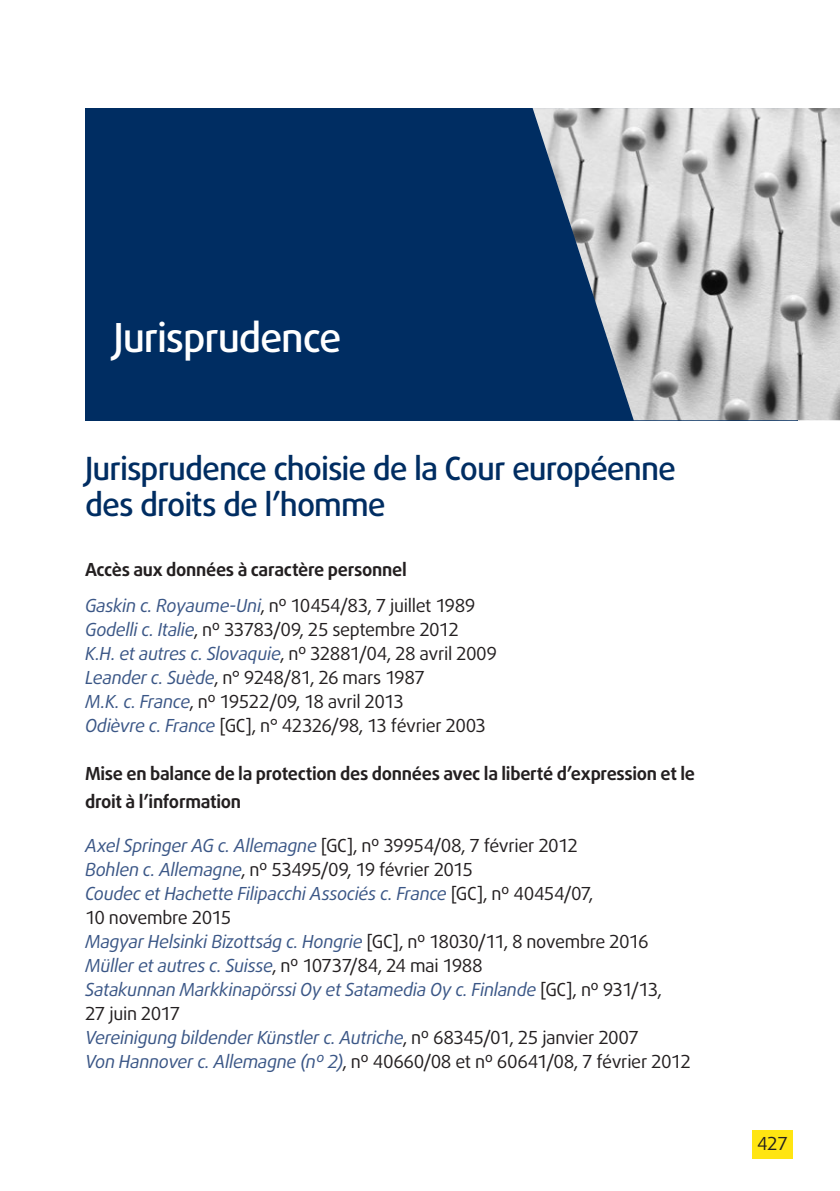
<style>
.page{position:relative;width:840px;height:1191px;background:#fff}
.page>*{position:absolute;margin:0;border:0;box-sizing:border-box;transform-origin:0 0}
.h1_lim_white{font:500 40px "Daxline Pro";letter-spacing:-.03em;color:#fff}
.h2_lim{font:500 32px/36px "Daxline Pro";letter-spacing:-.03em;color:#002d62}
.case_laws{font:18px "Daxline Pro";letter-spacing:-.02em;color:#231f20}
.case_laws-2{font:italic 18px/24px "Daxline Pro";letter-spacing:-.02em;color:#3a5686}
.h2_listOfCases{font:700 18px/28px "Daxline Pro";letter-spacing:-.015em;color:#231f20}
.s1{font-style:italic;color:#3a5686}
.s2{font-style:normal;color:#231f20}
</style>
<div class="page">
<div style="left:752px;top:1130px;width:40px;height:29px;background:#ffe512"></div>
<div style="left:85px;top:108px;width:711px;height:312px;background:#002d62"></div>
<img style="left:532px;top:108px;width:307px;height:312px">
<p class="h1_lim_white" style="left:113px;top:311px;width:229px">Jurisprudence</p>
<p class="h2_lim" style="left:85px;top:451px;width:592px">Jurisprudence choisie de la Cour européenne des droits de l’homme</p>
<p class="h2_listOfCases" style="left:85px;top:556px;width:323px">Accès aux données à caractère personnel</p>
<p class="case_laws" style="left:85px;top:594px;width:391px"><span class="s1">Gaskin c. Royaume-Uni</span>, nº 10454/83, 7 juillet 1989</p>
<p class="case_laws" style="left:85px;top:618px;width:375px"><span class="s1">Godelli c. Italie</span>, nº 33783/09, 25 septembre 2012</p>
<p class="case_laws-2" style="left:85px;top:642px;width:413px">K.H. et autres c. Slovaquie<span class="s2">, nº 32881/04, 28 avril 2009</span></p>
<p class="case_laws" style="left:85px;top:666px;width:341px"><span class="s1">Leander c. Suède</span>, n° 9248/81, 26 mars 1987</p>
<p class="case_laws" style="left:85px;top:690px;width:320px"><span class="s1">M.K. c. France</span>, nº 19522/09, 18 avril 2013</p>
<p class="case_laws" style="left:85px;top:714px;width:402px"><span class="s1">Odièvre c. France</span> [GC], n° 42326/98, 13 février 2003</p>
<p class="h2_listOfCases" style="left:85px;top:760px;width:611px">Mise en balance de la protection des données avec la liberté d’expression et le droit à l’information</p>
<p class="case_laws" style="left:85px;top:834px;width:494px"><span class="s1">Axel Springer AG c. Allemagne</span> [GC], nº 39954/08, 7 février 2012</p>
<p class="case_laws" style="left:85px;top:858px;width:389px"><span class="s1">Bohlen c. Allemagne</span>, nº 53495/09, 19 février 2015</p>
<p class="case_laws-2" style="left:85px;top:882px;width:509px">Coudec et Hachette Filipacchi Associés c. France <span class="s2">[GC], nº 40454/07,<br>10 novembre 2015</span></p>
<p class="case_laws-2" style="left:85px;top:930px;width:565px">Magyar Helsinki Bizottság c. Hongrie <span class="s2">[GC], nº 18030/11, 8 novembre 2016</span></p>
<p class="case_laws-2" style="left:85px;top:954px;width:399px">Müller et autres c. Suisse<span class="s2">, nº 10737/84, 24 mai 1988</span></p>
<p class="case_laws-2" style="left:85px;top:978px;width:578px">Satakunnan Markkinapörssi Oy et Satamedia Oy c. Finlande <span class="s2">[GC], nº 931/13,<br>27 juin 2017</span></p>
<p class="case_laws-2" style="left:85px;top:1026px;width:555px">Vereinigung bildender Künstler c. Autriche<span class="s2">, nº 68345/01, 25 janvier 2007</span></p>
<p class="case_laws" style="left:85px;top:1050px;width:607px"><span class="s1">Von Hannover c. Allemagne (nº 2)</span>, nº 40660/08 et nº 60641/08, 7 février 2012</p>
<p class="case_laws" style="left:756px;top:1131px;width:32px">427</p>
</div>
